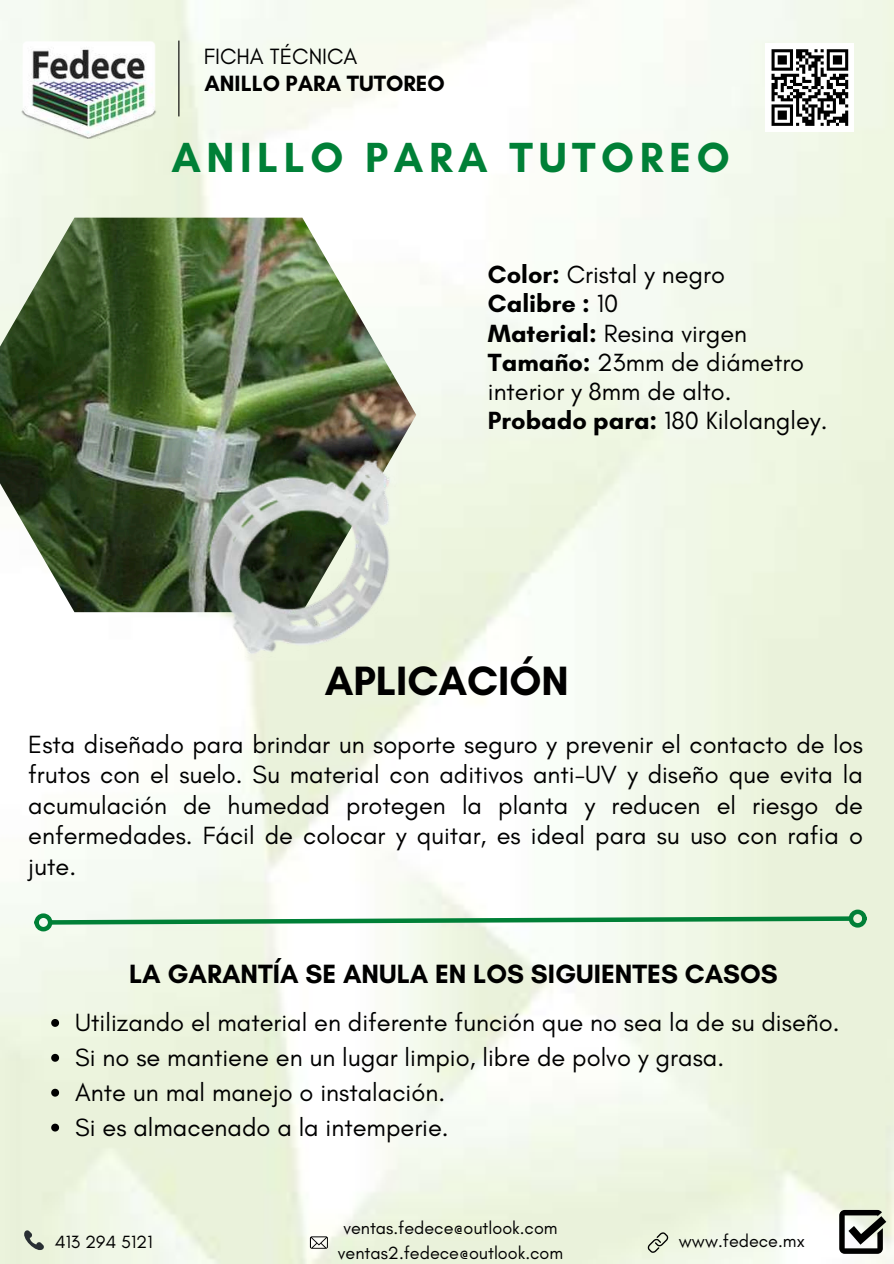
<style>
.page{position:relative;width:894px;height:1264px;background:#fff}
.page>*{position:absolute;margin:0;border:0;box-sizing:border-box;transform-origin:0 0}
.t1{font:700 42.9px "Glacial Indifference";letter-spacing:.13em;color:#008037}
.t2{font:700 41.7px "Glacial Indifference";color:#000}
.t3{font:700 26.85px "Glacial Indifference";color:#000}
.t4{font:25.35px/29.2px "Glacial Indifference";color:#000}
.t5{font:700 22.5px "Glacial Indifference";color:#000}
.t6{font:22.5px "Glacial Indifference";color:#000}
.t7{font:18px/24.8px "Glacial Indifference";color:#000;text-align:center}
.s1{font-weight:700}
</style>
<div class="page">
<img style="left:0;top:0;width:893px;height:1263px">
<img style="left:22px;top:41px;width:135px;height:97px">
<div style="left:765px;top:43px;width:89px;height:89px;background:#fff"></div>
<svg style="left:771px;top:49px;width:77px;height:77px"></svg>
<hr style="left:178px;top:41px;width:1px;height:75px;background:#000">
<svg style="left:19px;top:1229px;width:25px;height:25px"></svg>
<svg style="left:310px;top:1236px;width:18px;height:12px"></svg>
<svg style="left:647px;top:1231px;width:21px;height:22px"></svg>
<svg style="left:48px;top:914px;width:804px;height:12px"></svg>
<div style="left:34px;top:913px;width:18px;height:18px;border:5px solid #008037;border-radius:50%"></div>
<div style="left:848px;top:909px;width:18px;height:18px;border:5px solid #008037;border-radius:50%"></div>
<svg style="left:839px;top:1209px;width:47px;height:44px"></svg>
<img style="left:0;top:218px;width:416px;height:394px">
<img style="left:157px;top:411px;width:283px;height:284px">
<svg style="left:51px;top:1018px;width:8px;height:8px"></svg>
<svg style="left:51px;top:1053px;width:8px;height:8px"></svg>
<svg style="left:51px;top:1088px;width:8px;height:8px"></svg>
<svg style="left:51px;top:1123px;width:8px;height:8px"></svg>
<p class="t6" style="left:204px;top:43px;width:155px">FICHA TÉCNICA</p>
<p class="t5" style="left:204px;top:70px;width:242px">ANILLO PARA TUTOREO</p>
<h1 class="t1" style="left:171px;top:131px;width:559px">ANILLO PARA TUTOREO</h1>
<p class="t4" style="left:488px;top:259px;width:341px"><span class="s1">Color:</span> Cristal y negro<br><span class="s1">Calibre :</span> 10<br><span class="s1">Material:</span> Resina virgen<br><span class="s1">Tamaño:</span> 23mm de diámetro interior y 8mm de alto.<br><span class="s1">Probado para:</span> 180 Kilolangley.</p>
<h2 class="t2" style="left:324px;top:655px;width:245px">APLICACIÓN</h2>
<p class="t4" style="left:28px;top:729px;width:835px;line-height:30.3px;text-align:justify">Esta diseñado para brindar un soporte seguro y prevenir el contacto de los frutos con el suelo. Su material con aditivos anti-UV y diseño que evita la acumulación de humedad protegen la planta y reducen el riesgo de enfermedades. Fácil de colocar y quitar, es ideal para su uso con rafia o jute.</p>
<p class="t3" style="left:129px;top:957px;width:650px">LA GARANTÍA SE ANULA EN LOS SIGUIENTES CASOS</p>
<p class="t4" style="left:75px;top:1005px;width:765px;line-height:34.8px">Utilizando el material en diferente función que no sea la de su diseño.<br>Si no se mantiene en un lugar limpio, libre de polvo y grasa.<br>Ante un mal manejo o instalación.<br>Si es almacenado a la intemperie.</p>
<p class="t7" style="left:55px;top:1229px;width:99px">413 294 5121</p>
<p class="t7" style="left:338px;top:1214px;width:227px">ventas.fedece@outlook.com ventas2.fedece@outlook.com</p>
<p class="t7" style="left:678px;top:1228px;width:127px">www.fedece.mx</p>
</div>
